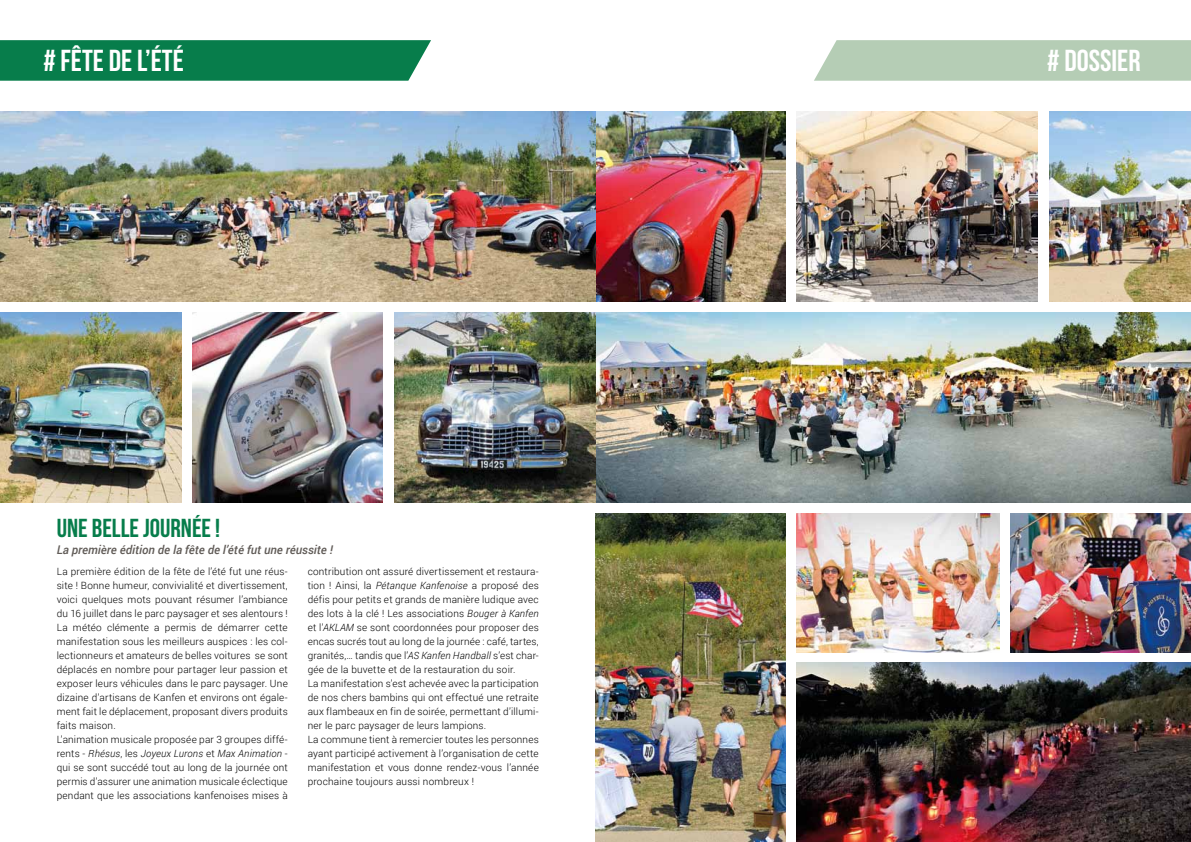
<style>
.page{position:relative;width:1191px;height:842px;background:#fff}
.page>*{position:absolute;margin:0;border:0;box-sizing:border-box;transform-origin:0 0}
.t1{font:700 30.3px "Bebas Neue";color:#fff}
.t2{font:700 26px "Bebas Neue";color:#077d4b}
.t3{font:italic 500 12px "Roboto";color:#615c58}
.t4{font:300 10px/14px "Roboto";letter-spacing:.02em;color:#000}
.s1{font-style:italic}
</style>
<div class="page">
<svg style="left:0;top:40px;width:431px;height:41px;background:#108151"></svg>
<svg style="left:814px;top:40px;width:377px;height:41px;background:#b7ceb7"></svg>
<img style="left:595px;top:112px;width:190px;height:190px">
<img style="left:0;top:112px;width:595px;height:190px">
<img style="left:0;top:313px;width:181px;height:189px">
<img style="left:595px;top:313px;width:596px;height:189px">
<img style="left:595px;top:513px;width:190px;height:329px">
<img style="left:797px;top:112px;width:240px;height:190px">
<img style="left:193px;top:313px;width:190px;height:189px">
<img style="left:797px;top:513px;width:202px;height:139px">
<img style="left:797px;top:663px;width:394px;height:179px">
<img style="left:1010px;top:513px;width:181px;height:139px">
<img style="left:1049px;top:112px;width:142px;height:190px">
<img style="left:394px;top:313px;width:201px;height:189px">
<h1 class="t1" style="left:43px;top:44px;width:142px"># FÊTE DE L’ÉTÉ</h1>
<h1 class="t1" style="left:1047px;top:44px;width:95px"># DOSSIER</h1>
<h2 class="t2" style="left:57px;top:513px;width:165px">UNE BELLE JOURNÉE !</h2>
<p class="t3" style="left:57px;top:542px;width:278px">La première édition de la fête de l’été fut une réussite !</p>
<p class="t4" style="left:57px;top:564px;width:233px">La première édition de la fête de l’été fut une réus&shy;site ! Bonne humeur, convivialité et divertissement, voici quelques mots pouvant résumer l’ambiance du 16 juillet dans le parc paysager et ses alentours !<br>La météo clémente a permis de démarrer cette manifestation sous les meilleurs auspices : les col&shy;lectionneurs et amateurs de belles voitures se sont déplacés en nombre pour partager leur passion et exposer leurs véhicules dans le parc paysager. Une dizaine d’artisans de Kanfen et environs ont égale&shy;ment fait le déplacement, proposant divers produits faits maison.<br>L’animation musicale proposée par 3 groupes diffé&shy;rents - <span class="s1">Rhésus</span>, les <span class="s1">Joyeux Lurons</span> et <span class="s1">Max Animation</span> - qui se sont succédé tout au long de la journée ont permis d’assurer une animation musicale éclectique pendant que les associations kanfenoises mises à</p>
<p class="t4" style="left:308px;top:564px;width:233px">contribution ont assuré divertissement et restaura&shy;tion ! Ainsi, la <span class="s1">Pétanque Kanfenoise</span> a proposé des défis pour petits et grands de manière ludique avec des lots à la clé ! Les associations <span class="s1">Bouger à Kanfen </span>et l’<span class="s1">AKLAM</span> se sont coordonnées pour proposer des encas sucrés tout au long de la journée : café, tartes, granités,… tandis que l’<span class="s1">AS Kanfen Handball</span> s’est char&shy;gée de la buvette et de la restauration du soir.<br>La manifestation s’est achevée avec la participation de nos chers bambins qui ont effectué une retraite aux flambeaux en fin de soirée, permettant d’illumi&shy;ner le parc paysager de leurs lampions.<br>La commune tient à remercier toutes les personnes ayant participé activement à l’organisation de cette manifestation et vous donne rendez-vous l’année prochaine toujours aussi nombreux !</p>
</div>
